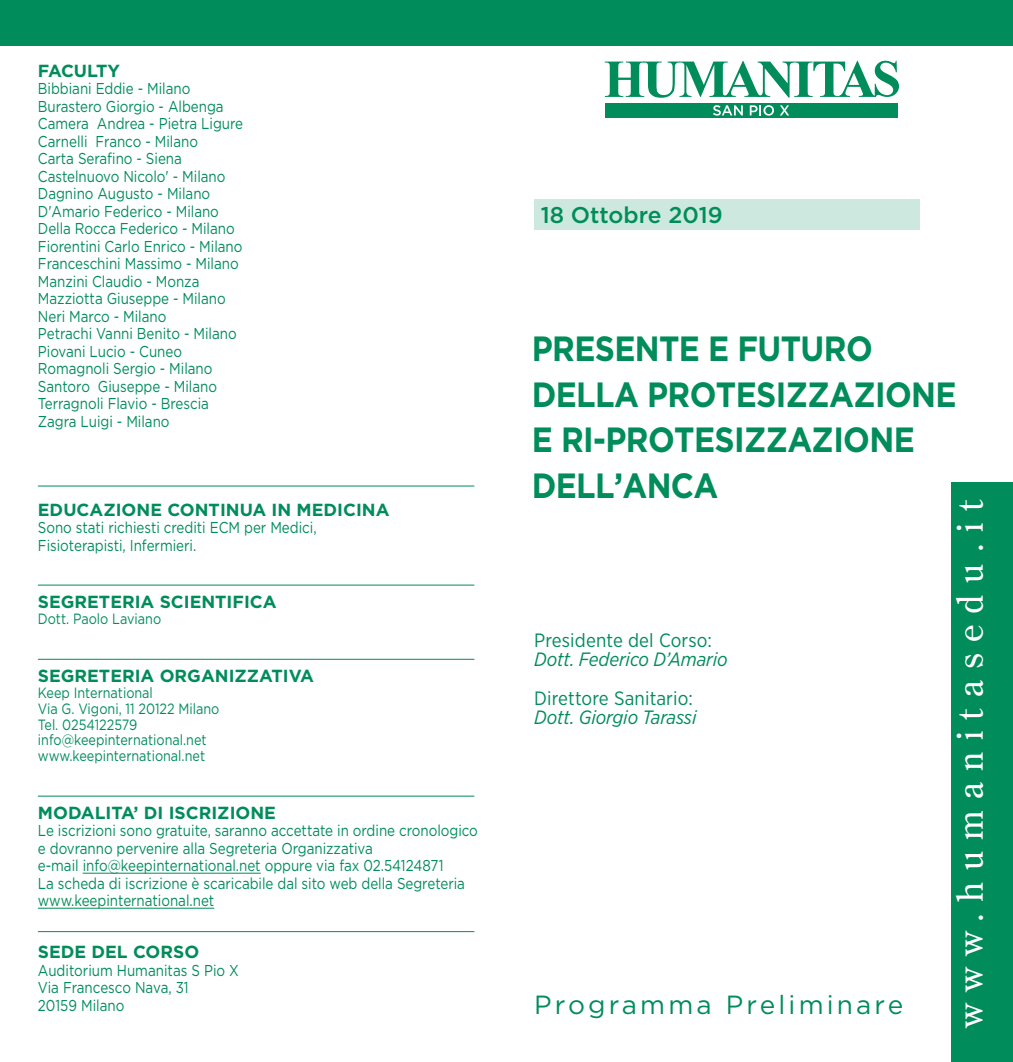
<style>
.page{position:relative;width:1013px;height:1062px;background:#fff}
.page>*{position:absolute;margin:0;border:0;box-sizing:border-box;transform-origin:0 0}
.t1{font:700 35px/45.5px "Gotham";letter-spacing:-.02em;color:#008c5b;scale:.9 1}
.t2{font:35px "Century Old Style";letter-spacing:.325em;color:#fff}
.t3{font:26.25px "Gotham";letter-spacing:.12em;color:#008c5b}
.t4{font:500 22.75px "Gotham";color:#008c5b}
.t5{font:italic 19.25px "Gotham Narrow";letter-spacing:-.005em;color:#008c5b}
.t6{font:19.25px "Gotham Narrow";letter-spacing:.005em;color:#008c5b}
.t7{font:700 17.5px "Gotham";color:#008c5b}
.t8{font:700 17.5px "Gotham";letter-spacing:-.025em;color:#008c5b}
.t9{font:15.75px/17.5px "Gotham";color:#008c5b;scale:.85 1}
.t10{font:14.88px/15.8px "Gotham";color:#008c5b;scale:.85 1}
</style>
<div class="page">
<div style="left:604px;top:103px;width:293px;height:15px;background:#008c5b"></div>
<svg style="left:604px;top:61px;width:294px;height:37px"></svg>
<svg style="left:713px;top:105px;width:29px;height:11px"></svg>
<svg style="left:749px;top:105px;width:24px;height:11px"></svg>
<svg style="left:780px;top:105px;width:9px;height:10px"></svg>
<div style="left:504px;top:0;width:508px;height:46px;background:#008c5b"></div>
<div style="left:0;top:0;width:504px;height:46px;background:#008c5b"></div>
<div style="left:950px;top:482px;width:62px;height:580px;background:#008c5b"></div>
<hr style="left:38px;top:659px;width:436px;height:1px;background:#008c5b">
<hr style="left:83px;top:873px;width:177px;height:1px;background:#008c5b">
<hr style="left:38px;top:908px;width:176px;height:1px;background:#008c5b">
<hr style="left:38px;top:795px;width:436px;height:1px;background:#008c5b">
<hr style="left:38px;top:931px;width:436px;height:1px;background:#008c5b">
<hr style="left:38px;top:485px;width:436px;height:1px;background:#008c5b">
<div style="left:534px;top:199px;width:385px;height:30px;background:#cde8de"></div>
<hr style="left:38px;top:584px;width:436px;height:1px;background:#008c5b">
<p class="t8" style="left:38px;top:59px;width:84px">FACULTY</p>
<p class="t9" style="left:38px;top:79px;width:243px">Bibbiani Eddie - Milano<br>Burastero Giorgio - Albenga<br>Camera Andrea - Pietra Ligure<br>Carnelli Franco - Milano<br>Carta Serafino - Siena<br>Castelnuovo Nicolo' - Milano<br>Dagnino Augusto - Milano<br>D'Amario Federico - Milano<br>Della Rocca Federico - Milano<br>Fiorentini Carlo Enrico - Milano<br>Franceschini Massimo - Milano<br>Manzini Claudio - Monza<br>Mazziotta Giuseppe - Milano<br>Neri Marco - Milano<br>Petrachi Vanni Benito - Milano<br>Piovani Lucio - Cuneo<br>Romagnoli Sergio - Milano<br>Santoro Giuseppe - Milano<br>Terragnoli Flavio - Brescia<br>Zagra Luigi - Milano</p>
<p class="t7" style="left:38px;top:498px;width:353px">EDUCAZIONE CONTINUA IN MEDICINA</p>
<p class="t9" style="left:38px;top:518px;width:329px">Sono stati richiesti crediti ECM per Medici,<br>Fisioterapisti, Infermieri.</p>
<p class="t7" style="left:38px;top:590px;width:240px">SEGRETERIA SCIENTIFICA</p>
<p class="t10" style="left:38px;top:610px;width:146px">Dott. Paolo Laviano</p>
<p class="t7" style="left:38px;top:664px;width:277px">SEGRETERIA ORGANIZZATIVA</p>
<p class="t10" style="left:38px;top:684px;width:215px">Keep International<br>Via G. Vigoni, 11 20122 Milano<br>Tel. 0254122579 info@keepinternational.net www.keepinternational.net</p>
<p class="t7" style="left:38px;top:800px;width:239px">MODALITA’ DI ISCRIZIONE</p>
<p class="t9" style="left:38px;top:821px;width:519px">Le iscrizioni sono gratuite, saranno accettate in ordine cronologico e dovranno pervenire alla Segreteria Organizzativa<br>e-mail info@keepinternational.net oppure via fax 02.54124871<br>La scheda di iscrizione è scaricabile dal sito web della Segreteria www.keepinternational.net</p>
<p class="t7" style="left:38px;top:940px;width:163px">SEDE DEL CORSO</p>
<p class="t9" style="left:38px;top:961px;width:238px">Auditorium Humanitas S Pio X<br>Via Francesco Nava, 31<br>20159 Milano</p>
<h3 class="t4" style="left:540px;top:200px;width:183px">18 Ottobre 2019</h3>
<h1 class="t1" style="left:531px;top:326px;width:473px">PRESENTE E FUTURO<br>DELLA PROTESIZZAZIONE<br>E RI-PROTESIZZAZIONE<br>DELL’ANCA</h1>
<h1 class="t2" style="left:947px;top:1028px;width:530px;rotate:-90deg">www.humanitasedu.it</h1>
<p class="t6" style="left:534px;top:628px;width:179px">Presidente del Corso:</p>
<p class="t5" style="left:534px;top:647px;width:195px">Dott. Federico D’Amario</p>
<p class="t6" style="left:534px;top:686px;width:160px">Direttore Sanitario:</p>
<p class="t5" style="left:534px;top:705px;width:164px">Dott. Giorgio Tarassi</p>
<h2 class="t3" style="left:534px;top:988px;width:370px">Programma Preliminare</h2>
</div>
